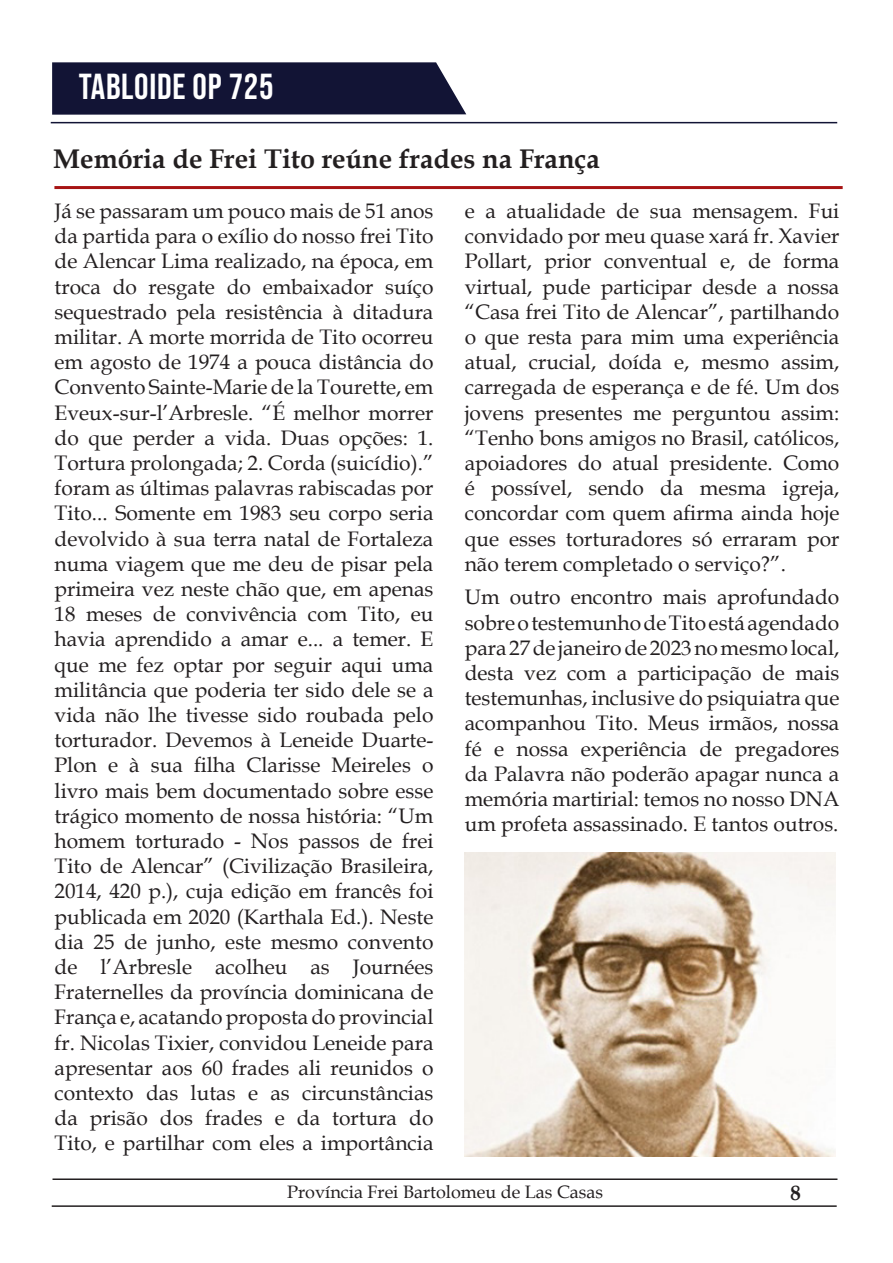
<style>
.page{position:relative;width:893px;height:1263px;background:#fff}
.page>*{position:absolute;margin:0;border:0;box-sizing:border-box;transform-origin:0 0}
.t1{font:36px "Bebas Neue";letter-spacing:.02em;color:#fff}
.t2{font:700 27px "Book Antiqua";color:#231f20}
.Corpo_do_Texto{font:21px/25.2px "Book Antiqua";color:#231f20;text-align:justify}
.t3{font:700 21px "Book Antiqua";color:#231f20}
.t4{font:18px "Book Antiqua";color:#231f20}
</style>
<div class="page">
<hr style="left:53px;top:1178px;width:784px;height:2px;background:#231f20">
<hr style="left:52px;top:1205px;width:785px;height:2px;background:#231f20">
<svg style="left:52px;top:62px;width:415px;height:53px;background:#1d1f3f"></svg>
<hr style="left:51px;top:122px;width:786px;height:1px;background:#121435">
<hr style="left:54px;top:186px;width:789px;height:3px;background:#a71414">
<img style="left:465px;top:853px;width:371px;height:304px">
<h1 class="t1" style="left:79px;top:66px;width:196px">TABLOIDE OP 725</h1>
<p class="t2" style="left:53px;top:141px;width:548px">Memória de Frei Tito reúne frades na França</p>
<p class="Corpo_do_Texto" style="left:55px;top:198px;width:380px">Já se passaram um pouco mais de 51 anos da partida para o exílio do nosso frei Tito de Alencar Lima realizado, na época, em troca do resgate do embaixador suíço sequestrado pela resistência à ditadura militar. A morte morrida de Tito ocorreu em agosto de 1974 a pouca distância do Convento Sainte-Marie de la Tourette, em Eveux-sur-l’Arbresle. “É melhor morrer do que perder a vida. Duas opções: 1.<br>Tortura prolongada; 2. Corda (suicídio).” foram as últimas palavras rabiscadas por Tito... Somente em 1983 seu corpo seria devolvido à sua terra natal de Fortaleza numa viagem que me deu de pisar pela primeira vez neste chão que, em apenas 18 meses de convivência com Tito, eu havia aprendido a amar e... a temer. E que me fez optar por seguir aqui uma militância que poderia ter sido dele se a vida não lhe tivesse sido roubada pelo torturador. Devemos à Leneide Duarte-Plon e à sua filha Clarisse Meireles o livro mais bem documentado sobre esse trágico momento de nossa história: “Um homem torturado - Nos passos de frei Tito de Alencar” (Civilização Brasileira, 2014, 420 p.), cuja edição em francês foi publicada em 2020 (Karthala Ed.). Neste dia 25 de junho, este mesmo convento de l’Arbresle acolheu as Journées Fraternelles da província dominicana de França e, acatando proposta do provincial fr. Nicolas Tixier, convidou Leneide para apresentar aos 60 frades ali reunidos o contexto das lutas e as circunstâncias da prisão dos frades e da tortura do Tito, e partilhar com eles a importância</p>
<p class="Corpo_do_Texto" style="left:465px;top:198px;width:376px">e a atualidade de sua mensagem. Fui convidado por meu quase xará fr. Xavier Pollart, prior conventual e, de forma virtual, pude participar desde a nossa “Casa frei Tito de Alencar”, partilhando o que resta para mim uma experiência atual, crucial, doída e, mesmo assim, carregada de esperança e de fé. Um dos jovens presentes me perguntou assim: “Tenho bons amigos no Brasil, católicos, apoiadores do atual presidente. Como é possível, sendo da mesma igreja, concordar com quem afirma ainda hoje que esses torturadores só erraram por não terem completado o serviço?”.</p>
<p class="Corpo_do_Texto" style="left:465px;top:584px;width:376px">Um outro encontro mais aprofundado sobre o testemunho de Tito está agendado para 27 de janeiro de 2023 no mesmo local, desta vez com a participação de mais testemunhas, inclusive do psiquiatra que acompanhou Tito. Meus irmãos, nossa fé e nossa experiência de pregadores da Palavra não poderão apagar nunca a memória martirial: temos no nosso DNA um profeta assassinado. E tantos outros.</p>
<p class="t4" style="left:287px;top:1180px;width:317px">Província Frei Bartolomeu de Las Casas</p>
<p class="t3" style="left:790px;top:1178px;width:12px">8</p>
</div>
